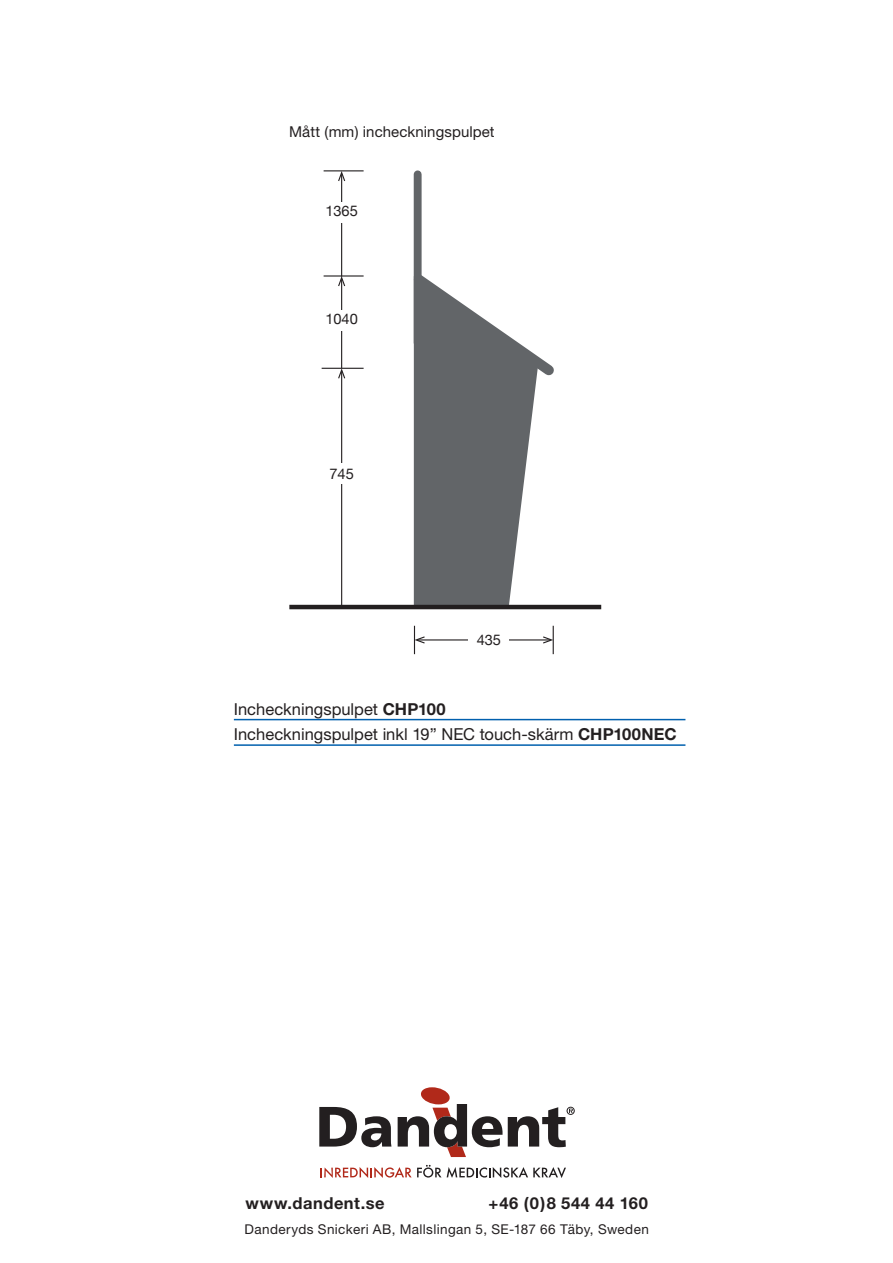
<style>
.page{position:relative;width:893px;height:1263px;background:#fff}
.page>*{position:absolute;margin:0;border:0;box-sizing:border-box;transform-origin:0 0}
.t1{font:16.5px/25.5px "Helvetica Neue CE";color:#231f20}
.t2{font:700 16.5px "Helvetica Neue CE";letter-spacing:.035em;color:#231f20}
.t3{font:15px "Helvetica Neue CE";letter-spacing:.005em;color:#231f20}
.t4{font:14.7px "Helvetica Neue";color:#231f20}
.t5{font:13.5px "Helvetica Neue CE";letter-spacing:.03em;color:#231f20}
.s1{font-weight:700}
</style>
<div class="page">
<svg style="left:405px;top:265px;width:158px;height:340px"></svg>
<div style="left:414px;top:174px;width:8px;height:169px;background:#626568"></div>
<hr style="left:289px;top:605px;width:312px;height:4px;background:#231f20">
<hr style="left:341px;top:279px;width:1px;height:89px;background:#231f20">
<svg style="left:338px;top:277px;width:7px;height:9px"></svg>
<hr style="left:341px;top:174px;width:1px;height:103px;background:#231f20">
<svg style="left:338px;top:171px;width:7px;height:10px"></svg>
<hr style="left:341px;top:371px;width:1px;height:235px;background:#231f20">
<svg style="left:338px;top:369px;width:7px;height:9px"></svg>
<hr style="left:418px;top:639px;width:132px;height:1px;background:#231f20">
<hr style="left:324px;top:170px;width:40px;height:1px;background:#231f20">
<hr style="left:324px;top:275px;width:40px;height:2px;background:#231f20">
<hr style="left:322px;top:368px;width:42px;height:1px;background:#231f20">
<div style="left:468px;top:628px;width:41px;height:23px;background:#fff"></div>
<svg style="left:414px;top:626px;width:11px;height:28px"></svg>
<svg style="left:543px;top:626px;width:11px;height:28px"></svg>
<div style="left:321px;top:464px;width:41px;height:20px;background:#fff"></div>
<div style="left:322px;top:311px;width:41px;height:20px;background:#fff"></div>
<div style="left:321px;top:202px;width:41px;height:20px;background:#fff"></div>
<svg style="left:319px;top:1107px;width:72px;height:40px"></svg>
<svg style="left:398px;top:1087px;width:177px;height:70px"></svg>
<svg style="left:320px;top:1165px;width:121px;height:13px"></svg>
<svg style="left:447px;top:1167px;width:119px;height:11px"></svg>
<hr style="left:234px;top:719px;width:451px;height:1px;background:#0160ae">
<hr style="left:234px;top:744px;width:451px;height:2px;background:#0160ae">
<p class="t3" style="left:289px;top:122px;width:207px">Mått (mm) incheckningspulpet</p>
<p class="t4" style="left:325px;top:201px;width:34px">1365</p>
<p class="t4" style="left:325px;top:308px;width:34px">1040</p>
<p class="t4" style="left:329px;top:463px;width:26px">745</p>
<p class="t4" style="left:477px;top:629px;width:26px">435</p>
<p class="t1" style="left:234px;top:696px;width:444px">Incheckningspulpet <span class="s1">CHP100<br></span>Incheckningspulpet inkl 19” NEC touch-skärm <span class="s1">CHP100NEC</span></p>
<p class="t2" style="left:246px;top:1193px;width:141px">www.dandent.se</p>
<p class="t2" style="left:488px;top:1193px;width:161px">+46 (0)8 544 44 160</p>
<p class="t5" style="left:244px;top:1221px;width:406px">Danderyds Snickeri AB, Mallslingan 5, SE-187 66 Täby, Sweden</p>
</div>
